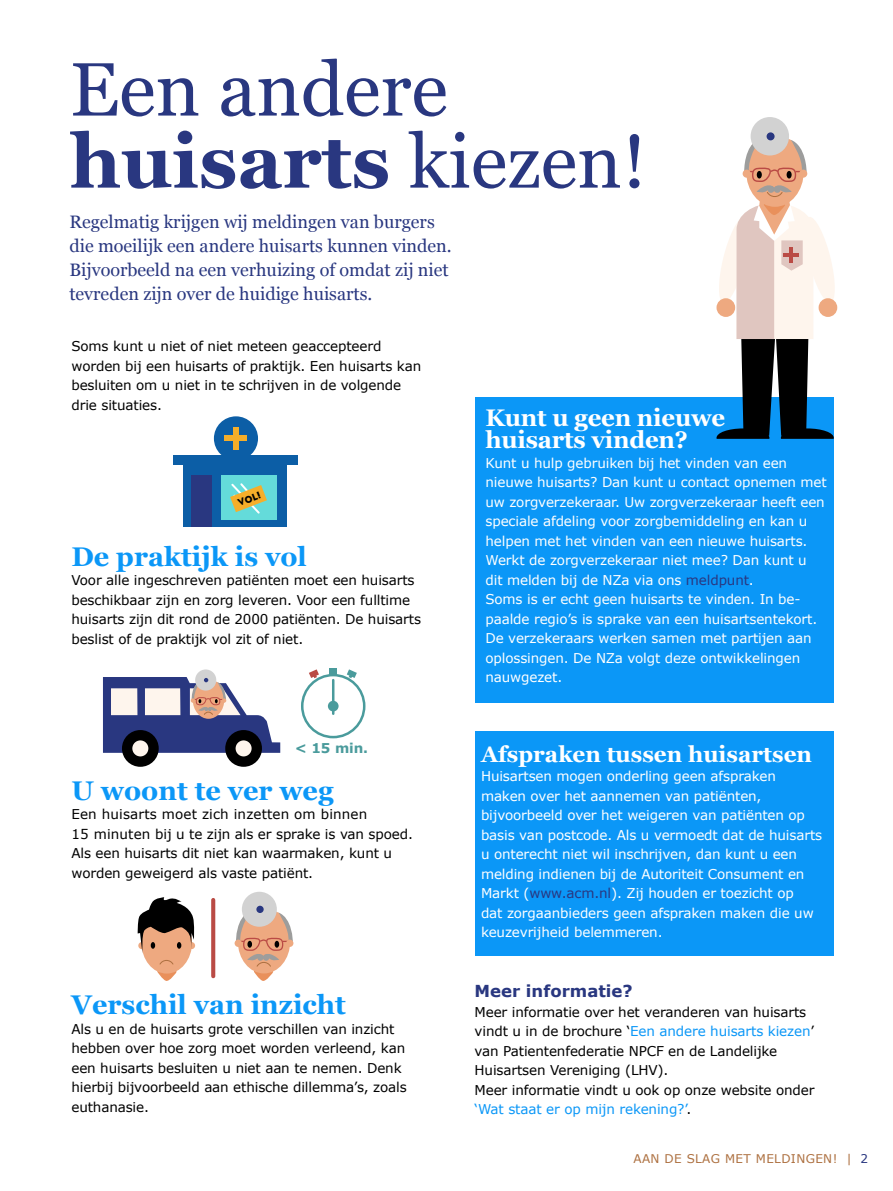
<style>
.page{position:relative;width:893px;height:1191px;background:#fff}
.page>*{position:absolute;margin:0;border:0;box-sizing:border-box;transform-origin:0 0}
.t1{font:700 75.45px "Georgia";color:#293780}
.t2{font:75.45px "Georgia";color:#293780}
.t3{font:700 27px "Georgia";color:#0b97f7}
.t4{font:700 24px/22.5px "Georgia";letter-spacing:-.01em;color:#fff}
.t5{font:700 22.5px "Georgia";color:#fff}
.PLAT{font:18px/24px "Georgia";color:#293780}
.PLAT-2{font:700 16.5px "Verdana";color:#293780}
.PLAT-3{font:13.5px/19.5px "Verdana";letter-spacing:-.01em;color:#000}
.t6{font:13.5px/19.5px "Verdana";letter-spacing:-.01em;color:#fff}
.PLAT-4{font:13.5px "Verdana";letter-spacing:.01em;color:#000}
.PLAT-5{font:700 13.5px "Verdana";color:#4a9b9c}
.t7{font:12px "Verdana";letter-spacing:.03em;color:#ad7040}
.t8{font:9.9px "Intro";color:#000}
.s1{font-weight:400}
.s2{color:#293780}
.s3{color:#0b97f7}
</style>
<div class="page">
<div style="left:475px;top:731px;width:358px;height:224px;background:#0b97f7"></div>
<div style="left:475px;top:397px;width:358px;height:305px;background:#0b97f7"></div>
<div style="left:173px;top:455px;width:125px;height:9px;background:#0c5ea6"></div>
<div style="left:184px;top:460px;width:103px;height:66px;background:#0c5ea6"></div>
<div style="left:191px;top:475px;width:20px;height:51px;background:#293780"></div>
<div style="left:221px;top:475px;width:56px;height:45px;background:#64dbda"></div>
<div style="left:214px;top:416px;width:44px;height:44px;background:#0c5ea6;border-radius:50%"></div>
<div style="left:233px;top:427px;width:6px;height:23px;background:#f5ae2a"></div>
<div style="left:225px;top:435px;width:22px;height:6px;background:#f5ae2a"></div>
<svg style="left:230px;top:483px;width:37px;height:31px"></svg>
<svg style="left:716px;top:139px;width:122px;height:300px"></svg>
<div style="left:799px;top:170px;width:8px;height:8px;background:#eea980;border-radius:50%"></div>
<div style="left:743px;top:170px;width:8px;height:8px;background:#eea980;border-radius:50%"></div>
<div style="left:751px;top:117px;width:38px;height:38px;background:#d2d2d2;border-radius:50%"></div>
<div style="left:767px;top:132px;width:8px;height:8px;background:#293780;border-radius:50%"></div>
<div style="left:141px;top:911px;width:51px;height:62px;background:#eea980;border-radius:50%"></div>
<svg style="left:157px;top:960px;width:20px;height:21px"></svg>
<svg style="left:138px;top:897px;width:57px;height:56px"></svg>
<svg style="left:236px;top:912px;width:57px;height:69px"></svg>
<div style="left:286px;top:939px;width:7px;height:8px;background:#eea980;border-radius:50%"></div>
<div style="left:235px;top:939px;width:7px;height:8px;background:#eea980;border-radius:50%"></div>
<div style="left:242px;top:891px;width:35px;height:35px;background:#d2d2d2;border-radius:50%"></div>
<svg style="left:256px;top:905px;width:8px;height:8px"></svg>
<svg style="left:211px;top:900px;width:4px;height:76px"></svg>
<div style="left:301px;top:674px;width:64px;height:64px;border:3px solid #4a9b9c;border-radius:50%"></div>
<div style="left:330px;top:668px;width:7px;height:7px;background:#4a9b9c"></div>
<hr style="left:332px;top:680px;width:2px;height:34px;background:#4a9b9c">
<svg style="left:347px;top:669px;width:10px;height:9px"></svg>
<svg style="left:309px;top:669px;width:10px;height:9px"></svg>
<div style="left:328px;top:700px;width:11px;height:11px;background:#4a9b9c;border-radius:50%"></div>
<svg style="left:127px;top:735px;width:27px;height:26px"></svg>
<div style="left:122px;top:730px;width:37px;height:37px;border:10px solid #000;border-radius:50%"></div>
<svg style="left:230px;top:735px;width:27px;height:26px"></svg>
<div style="left:225px;top:730px;width:37px;height:37px;border:10px solid #000;border-radius:50%"></div>
<div style="left:195px;top:669px;width:21px;height:21px;background:#d2d2d2;border-radius:50%"></div>
<svg style="left:103px;top:677px;width:177px;height:76px"></svg>
<div style="left:111px;top:688px;width:26px;height:27px;background:#fef5ed"></div>
<div style="left:145px;top:688px;width:35px;height:27px;background:#fef5ed"></div>
<p class="t2" style="left:70px;top:34px;width:379px">Een andere</p>
<p class="t1" style="left:70px;top:105px;width:578px">huisarts <span class="s1">kiezen!</span></p>
<p class="PLAT" style="left:69px;top:209px;width:384px">Regelmatig krijgen wij meldingen van burgers die moeilijk een andere huisarts kunnen vinden.<br>Bijvoorbeeld na een verhuizing of omdat zij niet tevreden zijn over de huidige huisarts.</p>
<p class="PLAT-3" style="left:71px;top:336px;width:351px">Soms kunt u niet of niet meteen geaccepteerd worden bij een huisarts of praktijk. Een huisarts kan besluiten om u niet in te schrijven in de volgende drie situaties.</p>
<p class="t8" style="left:236px;top:497px;width:25px;rotate:-21deg">vol!</p>
<p class="t3" style="left:71px;top:536px;width:237px">De praktijk is vol</p>
<p class="PLAT-3" style="left:71px;top:570px;width:351px">Voor alle ingeschreven patiënten moet een huisarts beschikbaar zijn en zorg leveren. Voor een fulltime huisarts zijn dit rond de 2000 patiënten. De huisarts beslist of de praktijk vol zit of niet.</p>
<p class="PLAT-5" style="left:295px;top:740px;width:74px">&lt; 15 min.</p>
<p class="t3" style="left:71px;top:770px;width:264px">U woont te ver weg</p>
<p class="PLAT-4" style="left:71px;top:805px;width:297px">Een huisarts moet zich inzetten om binnen</p>
<p class="PLAT-3" style="left:71px;top:824px;width:343px">15 minuten bij u te zijn als er sprake is van spoed.<br>Als een huisarts dit niet kan waarmaken, kunt u worden geweigerd als vaste patiënt.</p>
<p class="t3" style="left:71px;top:984px;width:276px">Verschil van inzicht</p>
<p class="PLAT-3" style="left:71px;top:1019px;width:337px">Als u en de huisarts grote verschillen van inzicht hebben over hoe zorg moet worden verleend, kan een huisarts besluiten u niet aan te nemen. Denk hierbij bijvoorbeeld aan ethische dillemma’s, zoals euthanasie.</p>
<p class="t4" style="left:485px;top:405px;width:241px">Kunt u geen nieuwe huisarts vinden?</p>
<p class="t6" style="left:485px;top:453px;width:343px">Kunt u hulp gebruiken bij het vinden van een nieuwe huisarts? Dan kunt u contact opnemen met uw zorgverzekeraar. Uw zorgverzekeraar heeft een speciale afdeling voor zorgbemiddeling en kan u helpen met het vinden van een nieuwe huisarts.<br>Werkt de zorgverzekeraar niet mee? Dan kunt u dit melden bij de NZa via ons <span class="s2">meldpunt</span>.</p>
<p class="t6" style="left:485px;top:589px;width:317px">Soms is er echt geen huisarts te vinden. In be-</p>
<p class="t6" style="left:485px;top:609px;width:333px">paalde regio’s is sprake van een huisartsentekort.<br>De verzekeraars werken samen met partijen aan oplossingen. De NZa volgt deze ontwikkelingen nauwgezet.</p>
<p class="t5" style="left:481px;top:736px;width:333px">Afspraken tussen huisartsen</p>
<p class="t6" style="left:481px;top:766px;width:343px">Huisartsen mogen onderling geen afspraken maken over het aannemen van patiënten, bijvoorbeeld over het weigeren van patiënten op basis van postcode. Als u vermoedt dat de huisarts u onterecht niet wil inschrijven, dan kunt u een melding indienen bij de Autoriteit Consument en Markt (<span class="s2">www.acm.nl</span>). Zij houden er toezicht op<br>dat zorgaanbieders geen afspraken maken die uw keuzevrijheid belemmeren.</p>
<p class="PLAT-2" style="left:475px;top:980px;width:160px">Meer informatie?</p>
<p class="PLAT-3" style="left:475px;top:1002px;width:341px">Meer informatie over het veranderen van huisarts vindt u in de brochure ‘<span class="s3">Een andere huisarts kiezen</span>’ van Patientenfederatie NPCF en de Landelijke Huisartsen Vereniging (LHV).</p>
<p class="PLAT-3" style="left:475px;top:1080px;width:341px">Meer informatie vindt u ook op onze website onder <span class="s3">‘Wat staat er op mijn rekening?’</span>.</p>
<p class="t7" style="left:633px;top:1150px;width:236px">AAN DE SLAG MET MELDINGEN! | <span class="s2">2</span></p>
</div>
